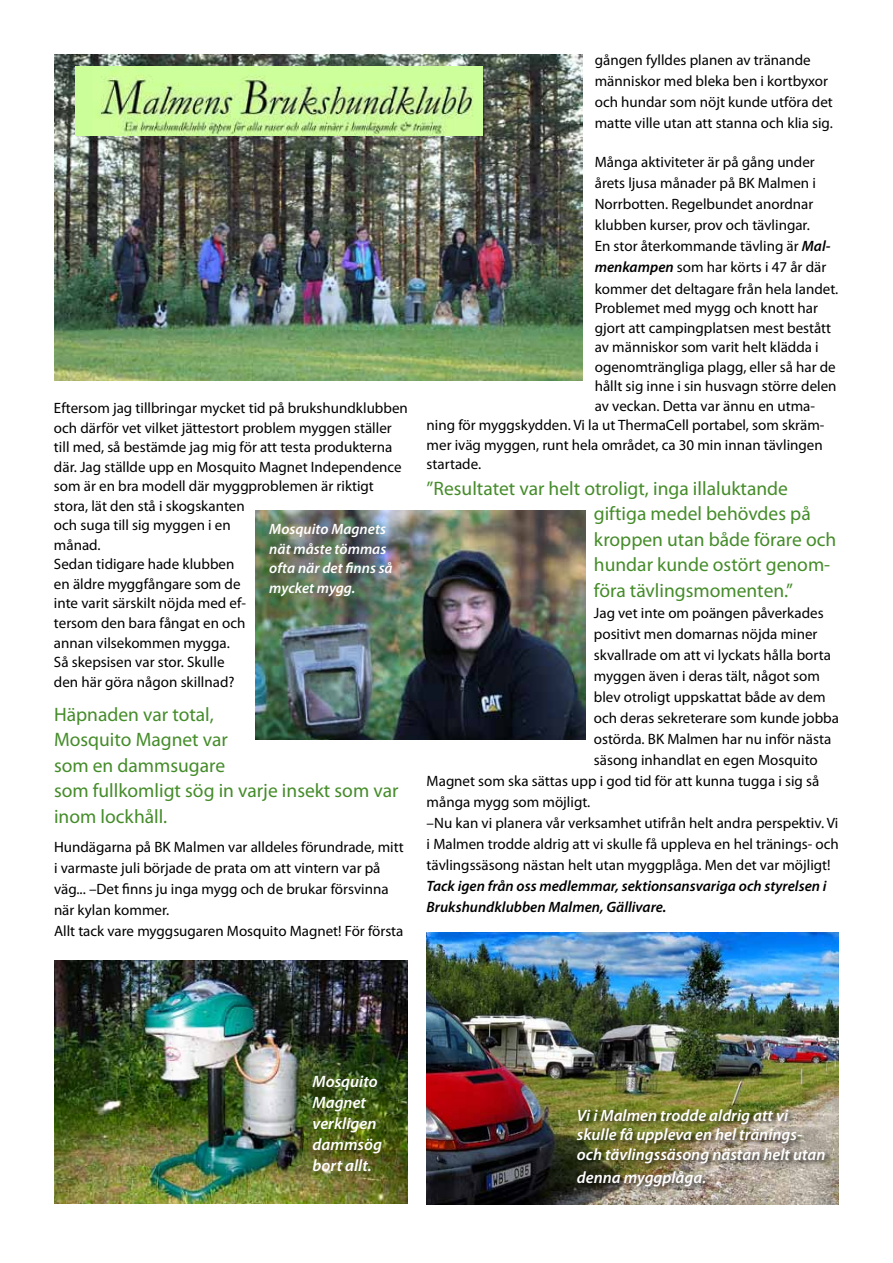
<style>
.page{position:relative;width:893px;height:1263px;background:#fff}
.page>*{position:absolute;margin:0;border:0;box-sizing:border-box;transform-origin:0 0}
.t1{font:19.5px/25.5px "Myriad Pro";color:#458c2a}
.t2{font:italic 600 16.5px/21px "Myriad Pro";color:#fff}
.t3{font:15px/19.5px "Myriad Pro";color:#000}
.t4{font:italic 600 15px/21px "Myriad Pro";color:#000}
.t5{font:italic 600 15px/19.5px "Myriad Pro";color:#fff}
.s1{font-weight:600;font-style:italic}
</style>
<div class="page">
<img style="left:54px;top:54px;width:528px;height:327px">
<img style="left:75px;top:67px;width:408px;height:69px">
<img style="left:255px;top:510px;width:330px;height:230px">
<img style="left:427px;top:933px;width:412px;height:271px">
<img style="left:54px;top:960px;width:354px;height:243px">
<div style="left:576px;top:1107px;width:256px;height:87px;background:#000;opacity:.75"></div>
<p class="t3" style="left:54px;top:398px;width:355px">Eftersom jag tillbringar mycket tid på brukshundklubben och därför vet vilket jättestort problem myggen ställer till med, så bestämde jag mig för att testa produkterna där. Jag ställde upp en Mosquito Magnet Independence som är en bra modell där myggproblemen är riktigt stora, lät den stå i skogskanten<br>och suga till sig myggen i en<br>månad.<br>Sedan tidigare hade klubben<br>en äldre myggfångare som de<br>inte varit särskilt nöjda med ef-<br>tersom den bara fångat en och<br>annan vilsekommen mygga.<br>Så skepsisen var stor. Skulle<br>den här göra någon skillnad?</p>
<h1 class="t1" style="left:54px;top:701px;width:346px">Häpnaden var total,<br>Mosquito Magnet var<br>som en dammsugare<br>som fullkomligt sög in varje insekt som var inom lockhåll.</h1>
<p class="t3" style="left:54px;top:836px;width:351px;line-height:21px">Hundägarna på BK Malmen var alldeles förundrade, mitt i varmaste juli började de prata om att vintern var på väg... –Det finns ju inga mygg och de brukar försvinna när kylan kommer.<br>Allt tack vare myggsugaren Mosquito Magnet! För första</p>
<p class="t5" style="left:269px;top:519px;width:125px">Mosquito Magnets nät måste tömmas ofta när det finns så mycket mygg.</p>
<p class="t3" style="left:595px;top:50px;width:240px;line-height:21px">gången fylldes planen av tränande människor med bleka ben i kortbyxor och hundar som nöjt kunde utföra det matte ville utan att stanna och klia sig.</p>
<p class="t3" style="left:595px;top:152px;width:245px;line-height:21px">Många aktiviteter är på gång under årets ljusa månader på BK Malmen i Norrbotten. Regelbundet anordnar klubben kurser, prov och tävlingar.<br>En stor återkommande tävling är <span class="s1">Mal&shy;menkampen</span> som har körts i 47 år där kommer det deltagare från hela landet.</p>
<p class="t3" style="left:595px;top:298px;width:225px">Problemet med mygg och knott har</p>
<p class="t3" style="left:595px;top:317px;width:238px">gjort att campingplatsen mest bestått</p>
<p class="t3" style="left:595px;top:337px;width:225px">av människor som varit helt klädda i</p>
<p class="t3" style="left:595px;top:356px;width:243px">ogenomträngliga plagg, eller så har de</p>
<p class="t3" style="left:595px;top:376px;width:243px">hållt sig inne i sin husvagn större delen</p>
<p class="t3" style="left:595px;top:395px;width:222px">av veckan. Detta var ännu en utma-</p>
<p class="t3" style="left:427px;top:415px;width:399px">ning för myggskydden. Vi la ut ThermaCell portabel, som skräm-</p>
<p class="t3" style="left:427px;top:434px;width:398px">mer iväg myggen, runt hela området, ca 30 min innan tävlingen</p>
<p class="t3" style="left:427px;top:454px;width:56px">startade.</p>
<h1 class="t1" style="left:594px;top:475px;width:244px;text-indent:-167px">”Resultatet var helt otroligt, inga illaluktande giftiga medel behövdes på kroppen utan både förare och hundar kunde ostört genom&shy;föra tävlingsmomenten.”</h1>
<p class="t3" style="left:594px;top:602px;width:231px">Jag vet inte om poängen påverkades</p>
<p class="t3" style="left:594px;top:623px;width:225px">positivt men domarnas nöjda miner</p>
<p class="t3" style="left:594px;top:644px;width:238px">skvallrade om att vi lyckats hålla borta</p>
<p class="t3" style="left:594px;top:665px;width:228px">myggen även i deras tält, något som</p>
<p class="t3" style="left:594px;top:686px;width:233px">blev otroligt uppskattat både av dem</p>
<p class="t3" style="left:594px;top:707px;width:247px">och deras sekreterare som kunde jobba</p>
<p class="t3" style="left:594px;top:728px;width:239px">ostörda. BK Malmen har nu inför nästa</p>
<p class="t3" style="left:594px;top:749px;width:225px">säsong inhandlat en egen Mosquito</p>
<p class="t3" style="left:427px;top:770px;width:394px">Magnet som ska sättas upp i god tid för att kunna tugga i sig så</p>
<p class="t3" style="left:427px;top:791px;width:165px">många mygg som möjligt.</p>
<p class="t3" style="left:427px;top:812px;width:413px">–Nu kan vi planera vår verksamhet utifrån helt andra perspektiv. Vi</p>
<p class="t3" style="left:427px;top:833px;width:414px">i Malmen trodde aldrig att vi skulle få uppleva en hel tränings- och</p>
<p class="t3" style="left:427px;top:854px;width:406px">tävlingssäsong nästan helt utan myggplåga. Men det var möjligt!</p>
<p class="t4" style="left:427px;top:875px;width:401px">Tack igen från oss medlemmar, sektionsansvariga och styrelsen i<br>Brukshundklubben Malmen, Gällivare.</p>
<p class="t2" style="left:313px;top:1071px;width:71px">Mosquito<br>Magnet verkligen dammsög bort allt.</p>
<p class="t2" style="left:577px;top:1105px;width:250px;line-height:19.5px">Vi i Malmen trodde aldrig att vi skulle få uppleva en hel tränings&shy;och tävlingssäsong nästan helt utan</p>
<p class="t2" style="left:577px;top:1166px;width:131px">denna myggplåga.</p>
</div>
